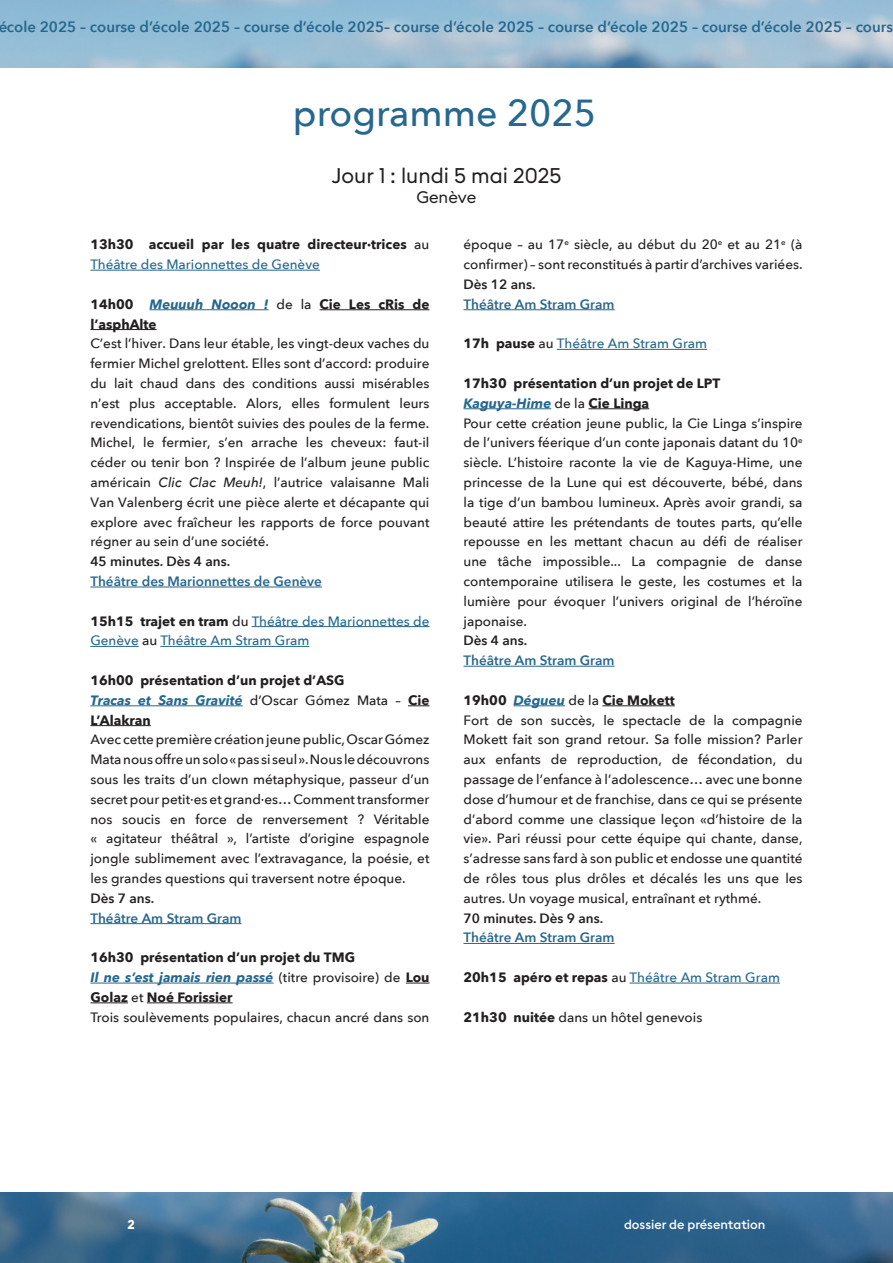
<style>
.page{position:relative;width:893px;height:1263px;background:#fff}
.page>*{position:absolute;margin:0;border:0;box-sizing:border-box;transform-origin:0 0}
.t1{font:500 37.5px "Avenir Next";color:#28688f}
.t2{font:21px "Euclid Square";color:#231f20}
.t3{font:16.5px "Euclid Square";color:#231f20}
.t4{font:600 15px "Avenir Next";color:#26678e}
.t5{font:500 13.5px/19.8px "Avenir Next";color:#231f20;text-align:justify}
.t6{font:700 13.5px/19.8px "Avenir Next";color:#231f20}
.t7{font:italic 700 13.5px/19.8px "Avenir Next";color:#26678e}
.t8{font:500 13.5px/19.8px "Avenir Next";color:#26678e}
.t9{font:600 13.5px "Avenir Next";color:#26678e}
.t10{font:600 13.5px "Avenir Next";color:#231f20}
.t11{font:500 12.75px "Euclid Square";color:#fff}
.t12{font:700 12.75px "Euclid Square";color:#fff}
.s1{font-weight:500}
.s2{font-weight:500;color:#26678e}
.s3{font-style:italic;color:#26678e}
.s4{font-style:italic}
.s5{font-weight:700;color:#231f20}
.s6{color:#231f20}
.s7{font-weight:500;font-style:normal;color:#231f20}
.s8{font-style:normal;color:#231f20}
.s9{font-weight:600}
.s10{font-weight:700}
</style>
<div class="page">
<img style="left:0;top:0;width:893px;height:67px">
<img style="left:0;top:1192px;width:893px;height:71px">
<hr style="left:90px;top:270px;width:230px;height:1px;background:#26678e">
<hr style="left:150px;top:309px;width:119px;height:1px;background:#26678e">
<hr style="left:320px;top:309px;width:109px;height:1px;background:#231f20">
<hr style="left:90px;top:329px;width:67px;height:1px;background:#231f20">
<hr style="left:90px;top:587px;width:232px;height:1px;background:#26678e">
<hr style="left:252px;top:626px;width:177px;height:1px;background:#26678e">
<hr style="left:90px;top:646px;width:49px;height:1px;background:#26678e">
<hr style="left:160px;top:646px;width:149px;height:1px;background:#26678e">
<hr style="left:90px;top:705px;width:153px;height:1px;background:#26678e">
<svg style="left:408px;top:705px;width:21px;height:1px"></svg>
<hr style="left:90px;top:725px;width:61px;height:1px;background:#231f20">
<hr style="left:90px;top:923px;width:152px;height:1px;background:#26678e">
<hr style="left:90px;top:983px;width:183px;height:1px;background:#26678e">
<svg style="left:406px;top:983px;width:23px;height:1px"></svg>
<hr style="left:90px;top:1002px;width:38px;height:1px;background:#231f20">
<hr style="left:147px;top:1002px;width:86px;height:1px;background:#231f20">
<hr style="left:463px;top:309px;width:152px;height:1px;background:#26678e">
<hr style="left:557px;top:349px;width:150px;height:1px;background:#26678e">
<hr style="left:463px;top:408px;width:88px;height:1px;background:#26678e">
<hr style="left:588px;top:408px;width:61px;height:1px;background:#231f20">
<hr style="left:463px;top:666px;width:152px;height:1px;background:#26678e">
<hr style="left:513px;top:705px;width:52px;height:1px;background:#26678e">
<hr style="left:602px;top:705px;width:73px;height:1px;background:#231f20">
<hr style="left:463px;top:943px;width:152px;height:1px;background:#26678e">
<hr style="left:630px;top:983px;width:150px;height:1px;background:#26678e">
<p class="t4" style="left:-2px;top:14px;width:896px">école 2025 – course d’école 2025 – course d’école 2025– course d’école 2025 – course d’école 2025 – course d’école 2025 – cours</p>
<p class="t1" style="left:293px;top:81px;width:305px">programme 2025</p>
<p class="t2" style="left:332px;top:163px;width:231px">Jour 1 : lundi 5 mai 2025</p>
<p class="t3" style="left:416px;top:187px;width:62px">Genève</p>
<p class="t6" style="left:90px;top:234px;width:341px">13h30 accueil par les quatre directeur·trices <span class="s1">au<br></span><span class="s2">Théâtre des Marionnettes de Genève</span></p>
<p class="t6" style="left:90px;top:294px;width:341px">14h00 <span class="s3">Meuuuh Nooon !</span> <span class="s1">de la</span> Cie Les cRis de l’asphAlte</p>
<p class="t5" style="left:90px;top:333px;width:341px">C’est l’hiver. Dans leur étable, les vingt-deux vaches du fermier Michel grelottent. Elles sont d’accord: produire du lait chaud dans des conditions aussi misérables n’est plus acceptable. Alors, elles formulent leurs revendications, bientôt suivies des poules de la ferme.<br>Michel, le fermier, s’en arrache les cheveux: faut-il céder ou tenir bon ? Inspirée de l’album jeune public américain <span class="s4">Clic Clac Meuh!</span>, l’autrice valaisanne Mali Van Valenberg écrit une pièce alerte et décapante qui explore avec fraîcheur les rapports de force pouvant régner au sein d’une société.</p>
<p class="t10" style="left:90px;top:550px;width:141px">45 minutes. Dès 4 ans.</p>
<p class="t9" style="left:90px;top:570px;width:233px">Théâtre des Marionnettes de Genève</p>
<p class="t8" style="left:90px;top:610px;width:341px"><span class="s5">15h15 trajet en tram</span> <span class="s6">du</span> Théâtre des Marionnettes de<br>Genève <span class="s6">au</span> Théâtre Am Stram Gram</p>
<p class="t6" style="left:90px;top:670px;width:256px">16h00 présentation d’un projet d’ASG</p>
<p class="t7" style="left:90px;top:690px;width:341px">Tracas et Sans Gravité <span class="s7">d’Oscar Gómez Mata –</span> <span class="s8">Cie<br>L’Alakran</span></p>
<p class="t5" style="left:90px;top:729px;width:341px">Avec cette première création jeune public, Oscar Gómez Mata nous offre un solo « pas si seul ». Nous le découvrons sous les traits d’un clown métaphysique, passeur d’un secret pour petit·es et grand·es… Comment transformer nos soucis en force de renversement ? Véritable « agitateur théâtral », l’artiste d’origine espagnole jongle sublimement avec l’extravagance, la poésie, et les grandes questions qui traversent notre époque.</p>
<p class="t10" style="left:90px;top:886px;width:65px">Dès 7 ans.</p>
<p class="t9" style="left:90px;top:906px;width:153px">Théâtre Am Stram Gram</p>
<p class="t6" style="left:90px;top:947px;width:266px">16h30 présentation d’un projet du TMG</p>
<p class="t7" style="left:90px;top:967px;width:341px">Il ne s’est jamais rien passé <span class="s7">(titre provisoire) de</span> <span class="s8">Lou<br>Golaz</span> <span class="s7">et</span> <span class="s8">Noé Forissier</span></p>
<p class="t5" style="left:90px;top:1006px;width:341px">Trois soulèvements populaires, chacun ancré dans son</p>
<p class="t5" style="left:463px;top:234px;width:341px">époque – au 17<sup>e</sup> siècle, au début du 20<sup>e</sup> et au 21<sup>e</sup> (à confirmer) – sont reconstitués à partir d’archives variées.<br><span class="s9">Dès 12 ans.</span></p>
<p class="t9" style="left:463px;top:292px;width:153px">Théâtre Am Stram Gram</p>
<p class="t8" style="left:463px;top:333px;width:245px"><span class="s5">17h pause</span> <span class="s6">au</span> Théâtre Am Stram Gram</p>
<p class="t6" style="left:463px;top:373px;width:258px">17h30 présentation d’un projet de LPT</p>
<p class="t7" style="left:463px;top:393px;width:187px">Kaguya-Hime <span class="s7">de la</span> <span class="s8">Cie Linga</span></p>
<p class="t5" style="left:463px;top:412px;width:341px">Pour cette création jeune public, la Cie Linga s’inspire de l’univers féerique d’un conte japonais datant du 10<sup>e </sup>siècle. L’histoire raconte la vie de Kaguya-Hime, une princesse de la Lune qui est découverte, bébé, dans la tige d’un bambou lumineux. Après avoir grandi, sa beauté attire les prétendants de toutes parts, qu’elle repousse en les mettant chacun au défi de réaliser une tâche impossible... La compagnie de danse contemporaine utilisera le geste, les costumes et la lumière pour évoquer l’univers original de l’héroïne japonaise.</p>
<p class="t10" style="left:463px;top:629px;width:65px">Dès 4 ans.</p>
<p class="t9" style="left:463px;top:649px;width:153px">Théâtre Am Stram Gram</p>
<p class="t6" style="left:463px;top:690px;width:213px">19h00 <span class="s3">Dégueu</span> <span class="s1">de la</span> Cie Mokett</p>
<p class="t5" style="left:463px;top:709px;width:341px">Fort de son succès, le spectacle de la compagnie Mokett fait son grand retour. Sa folle mission? Parler aux enfants de reproduction, de fécondation, du passage de l’enfance à l’adolescence… avec une bonne dose d’humour et de franchise, dans ce qui se présente d’abord comme une classique leçon «d’histoire de la vie». Pari réussi pour cette équipe qui chante, danse, s’adresse sans fard à son public et endosse une quantité de rôles tous plus drôles et décalés les uns que les autres. Un voyage musical, entraînant et rythmé.</p>
<p class="t10" style="left:463px;top:906px;width:141px">70 minutes. Dès 9 ans.</p>
<p class="t9" style="left:463px;top:926px;width:153px">Théâtre Am Stram Gram</p>
<p class="t8" style="left:463px;top:967px;width:318px"><span class="s5">20h15 apéro et repas</span> <span class="s6">au</span> Théâtre Am Stram Gram</p>
<p class="t5" style="left:463px;top:1006px;width:240px"><span class="s10">21h30 nuitée</span> dans un hôtel genevois</p>
<p class="t12" style="left:128px;top:1216px;width:9px">2</p>
<p class="t11" style="left:624px;top:1216px;width:143px">dossier de présentation</p>
</div>
